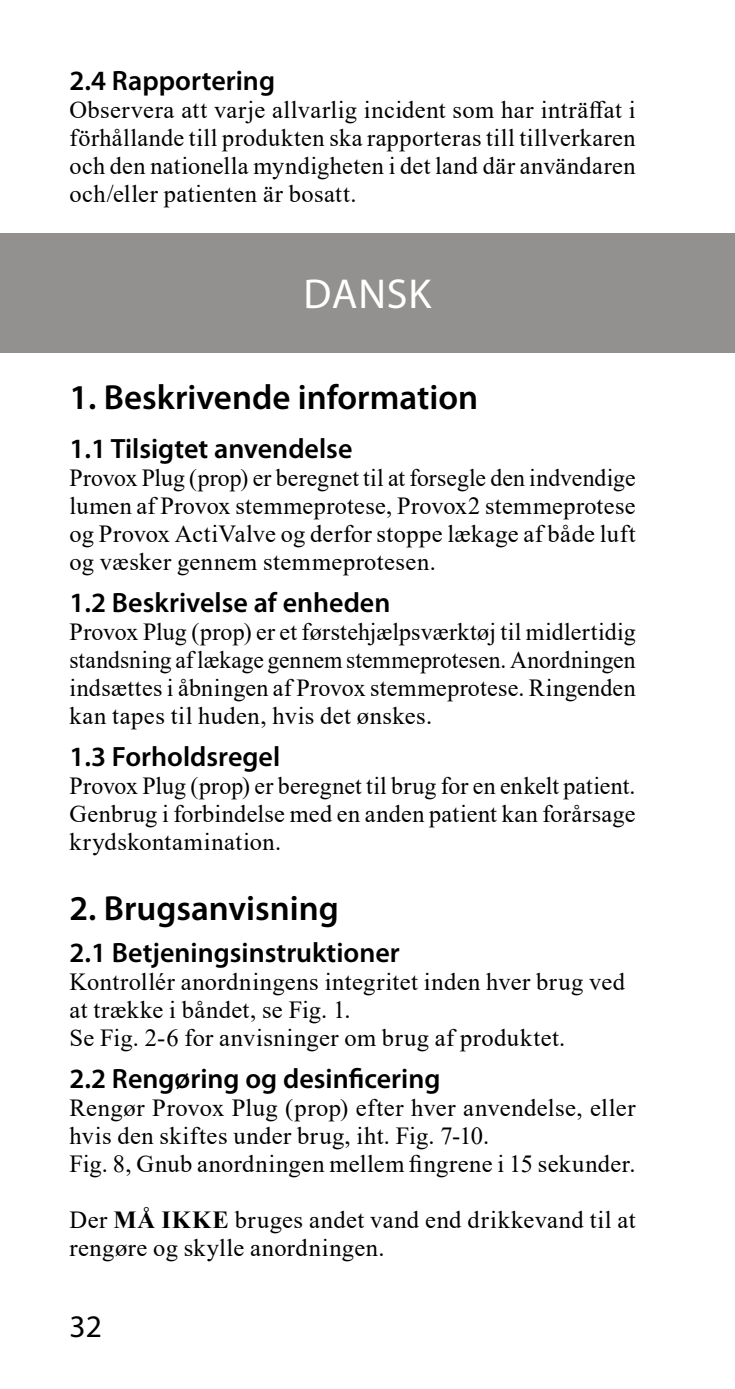
<style>
.page{position:relative;width:735px;height:1389px;background:#fff}
.page>*{position:absolute;margin:0;border:0;box-sizing:border-box;transform-origin:0 0}
.t1{font:42px "Myriad Pro";letter-spacing:.02em;color:#fff}
.t2{font:600 35px "Myriad Pro";color:#000}
.t3{font:31.5px "Myriad Pro";color:#000}
.t4{font:600 28px "Myriad Pro";color:#000}
.t5{font:24.5px/28px "Times New Roman";letter-spacing:.015em;color:#000;text-align:justify}
.s1{font-weight:700}
</style>
<div class="page">
<div style="left:0;top:233px;width:734px;height:119px;background:#93918f"></div>
<p class="t4" style="left:69px;top:63px;width:207px">2.4 Rapportering</p>
<p class="t5" style="left:69px;top:95px;width:567px">Observera att varje allvarlig incident som har inträffat i förhållande till produkten ska rapporteras till tillverkaren och den nationella myndigheten i det land där användaren och/eller patienten är bosatt.</p>
<h1 class="t1" style="left:303px;top:268px;width:129px">DANSK</h1>
<h2 class="t2" style="left:69px;top:375px;width:410px">1. Beskrivende information</h2>
<p class="t4" style="left:69px;top:431px;width:284px">1.1 Tilsigtet anvendelse</p>
<p class="t5" style="left:69px;top:463px;width:567px">Provox Plug (prop) er beregnet til at forsegle den indvendige lumen af Provox stemmeprotese, Provox2 stemmeprotese og Provox ActiValve og derfor stoppe lækage af både luft og væsker gennem stemmeprotesen.</p>
<p class="t4" style="left:69px;top:585px;width:322px">1.2 Beskrivelse af enheden</p>
<p class="t5" style="left:69px;top:617px;width:567px">Provox Plug (prop) er et førstehjælpsværktøj til midlertidig standsning af lækage gennem stemmeprotesen. Anordningen indsættes i åbningen af Provox stemmeprotese. Ringenden kan tapes til huden, hvis det ønskes.</p>
<p class="t4" style="left:69px;top:739px;width:212px">1.3 Forholdsregel</p>
<p class="t5" style="left:69px;top:771px;width:567px">Provox Plug (prop) er beregnet til brug for en enkelt patient.<br>Genbrug i forbindelse med en anden patient kan forårsage krydskontamination.</p>
<h2 class="t2" style="left:69px;top:886px;width:271px">2. Brugsanvisning</h2>
<p class="t4" style="left:69px;top:935px;width:331px">2.1 Betjeningsinstruktioner</p>
<p class="t5" style="left:69px;top:967px;width:556px;text-align:left">Kontrollér anordningens integritet inden hver brug ved at trække i båndet, se Fig. 1.<br>Se Fig. 2-6 for anvisninger om brug af produktet.</p>
<p class="t4" style="left:69px;top:1061px;width:372px">2.2 Rengøring og desinficering</p>
<p class="t5" style="left:69px;top:1093px;width:567px;text-align:left">Rengør Provox Plug (prop) efter hver anvendelse, eller hvis den skiftes under brug, iht. Fig. 7-10.<br>Fig. 8, Gnub anordningen mellem fingrene i 15 sekunder.</p>
<p class="t5" style="left:69px;top:1205px;width:567px">Der <span class="s1">MÅ IKKE</span> bruges andet vand end drikkevand til at rengøre og skylle anordningen.</p>
<p class="t3" style="left:69px;top:1307px;width:34px">32</p>
</div>
